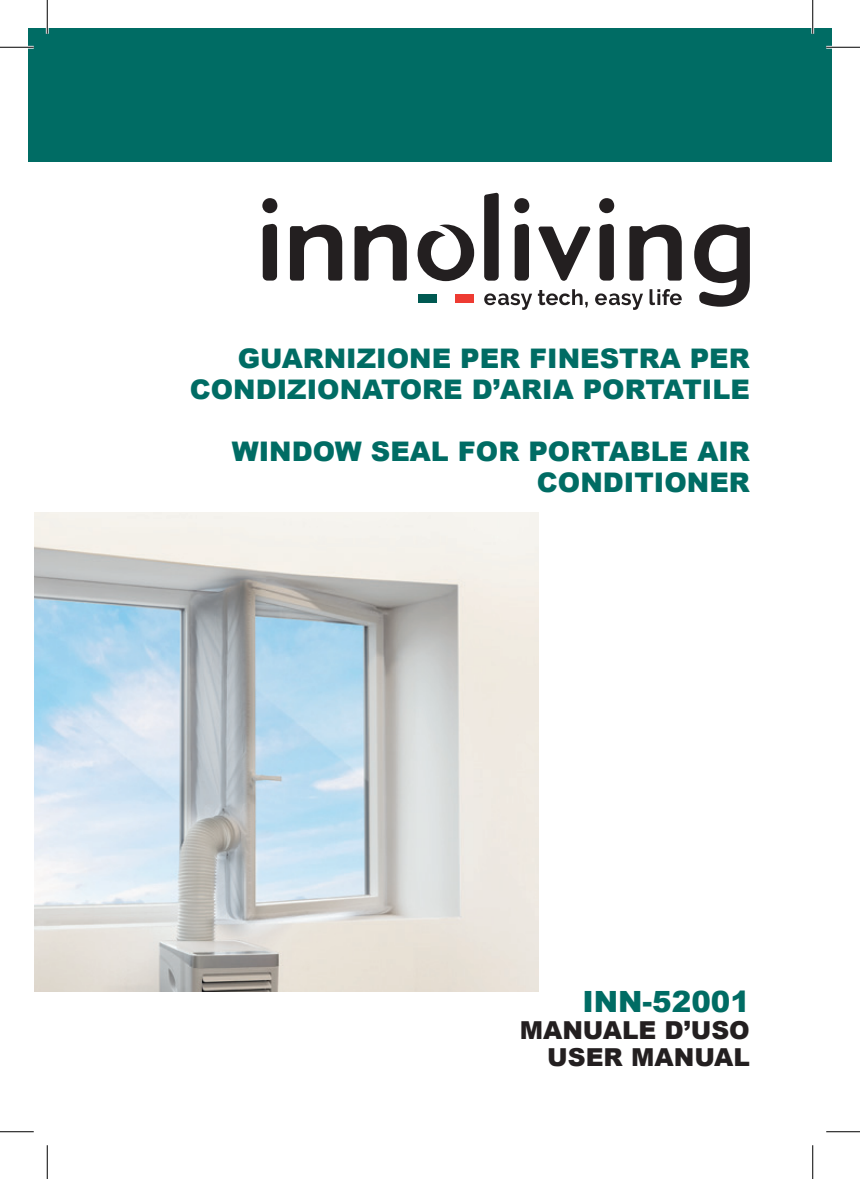
<style>
.page{position:relative;width:860px;height:1179px;background:#fff}
.page>*{position:absolute;margin:0;border:0;box-sizing:border-box;transform-origin:0 0}
.t1{font:900 29.25px "Arial";color:#006c64}
.t2{font:900 27px/31.1px "Arial";color:#006c64;text-align:right}
.t3{font:900 24.75px/27px "Arial";color:#231f20;text-align:right}
</style>
<div class="page">
<img style="left:34px;top:512px;width:504px;height:479px">
<div style="left:28px;top:28px;width:804px;height:134px;background:#006c64"></div>
<svg style="left:484px;top:293px;width:48px;height:17px"></svg>
<svg style="left:538px;top:289px;width:50px;height:18px"></svg>
<svg style="left:595px;top:293px;width:48px;height:17px"></svg>
<svg style="left:649px;top:289px;width:33px;height:16px"></svg>
<div style="left:455px;top:294px;width:18px;height:9px;background:#ee3b32"></div>
<div style="left:418px;top:294px;width:18px;height:9px;background:#005952"></div>
<svg style="left:599px;top:198px;width:16px;height:83px"></svg>
<svg style="left:514px;top:198px;width:16px;height:83px"></svg>
<svg style="left:262px;top:198px;width:16px;height:83px"></svg>
<svg style="left:290px;top:225px;width:52px;height:56px"></svg>
<svg style="left:354px;top:225px;width:53px;height:56px"></svg>
<svg style="left:629px;top:225px;width:53px;height:56px"></svg>
<svg style="left:484px;top:193px;width:15px;height:88px"></svg>
<svg style="left:538px;top:226px;width:53px;height:55px"></svg>
<svg style="left:694px;top:224px;width:56px;height:83px"></svg>
<svg style="left:417px;top:224px;width:57px;height:57px"></svg>
<hr style="left:0;top:46px;width:34px;height:3px;background:#fff">
<hr style="left:826px;top:46px;width:34px;height:3px;background:#fff">
<hr style="left:46px;top:0;width:3px;height:34px;background:#fff">
<hr style="left:811px;top:0;width:3px;height:34px;background:#fff">
<hr style="left:0;top:47px;width:34px;height:1px;background:#000">
<hr style="left:826px;top:47px;width:34px;height:1px;background:#000">
<hr style="left:0;top:1131px;width:34px;height:1px;background:#000">
<hr style="left:826px;top:1131px;width:34px;height:1px;background:#000">
<hr style="left:47px;top:0;width:1px;height:34px;background:#000">
<hr style="left:47px;top:1145px;width:1px;height:34px;background:#000">
<hr style="left:812px;top:0;width:1px;height:34px;background:#000">
<hr style="left:812px;top:1145px;width:1px;height:34px;background:#000">
<p class="t2" style="left:190px;top:342px;width:562px">GUARNIZIONE PER FINESTRA PER<br>CONDIZIONATORE D’ARIA PORTATILE</p>
<p class="t2" style="left:232px;top:435px;width:519px">WINDOW SEAL FOR PORTABLE AIR<br>CONDITIONER</p>
<p class="t1" style="left:582px;top:981px;width:169px">INN-52001</p>
<p class="t3" style="left:520px;top:1016px;width:232px">MANUALE D’USO<br>USER MANUAL</p>
</div>
